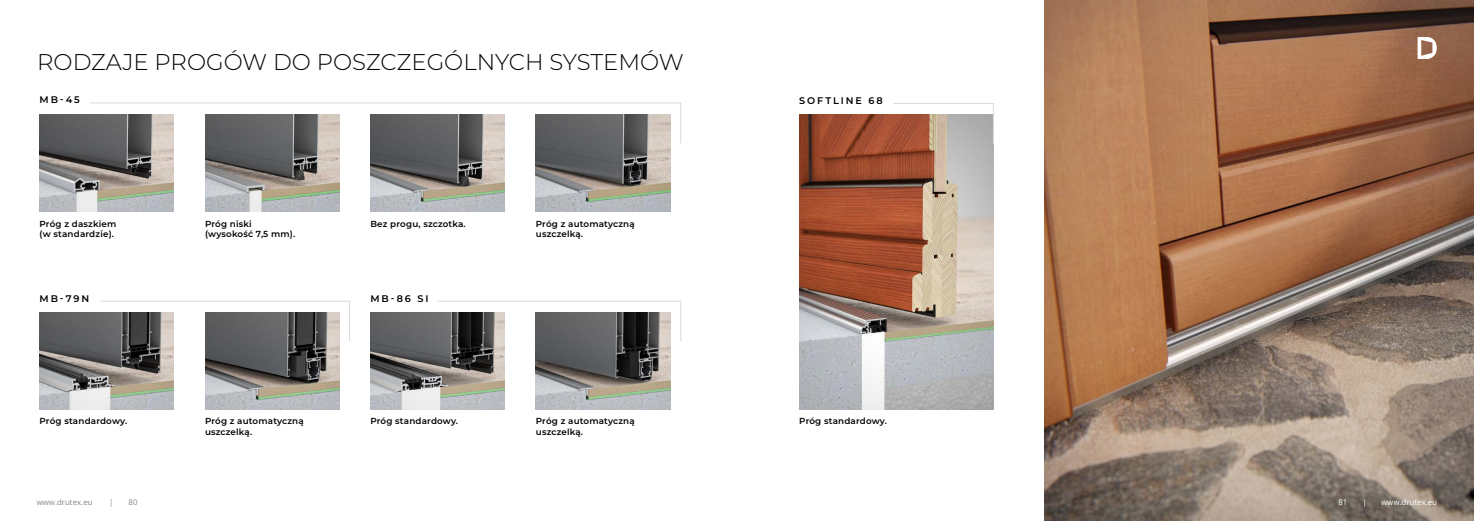
<style>
.page{position:relative;width:1474px;height:521px;background:#fff}
.page>*{position:absolute;margin:0;border:0;box-sizing:border-box;transform-origin:0 0}
.t1{font:300 22.75px "Montserrat";color:#000}
.t2{font:600 9.62px "Montserrat";letter-spacing:.2em;color:#000}
.t3{font:600 8.75px/10.5px "Montserrat";letter-spacing:.02em;color:#000}
.t4{font:7.88px "Open Sans";color:#878787}
.t5{font:7.88px "Open Sans";color:#fff}
</style>
<div class="page">
<div style="left:39px;top:114px;width:136px;height:98px;background:#000;opacity:.15"></div>
<div style="left:39px;top:312px;width:136px;height:98px;background:#000;opacity:.15"></div>
<div style="left:370px;top:312px;width:135px;height:98px;background:#000;opacity:.15"></div>
<div style="left:204px;top:312px;width:136px;height:98px;background:#000;opacity:.15"></div>
<div style="left:535px;top:312px;width:136px;height:98px;background:#000;opacity:.15"></div>
<div style="left:370px;top:114px;width:135px;height:98px;background:#000;opacity:.15"></div>
<div style="left:204px;top:114px;width:136px;height:98px;background:#000;opacity:.15"></div>
<div style="left:535px;top:114px;width:136px;height:98px;background:#000;opacity:.15"></div>
<svg style="left:88px;top:102px;width:593px;height:42px"></svg>
<svg style="left:437px;top:300px;width:244px;height:42px"></svg>
<svg style="left:99px;top:300px;width:251px;height:42px"></svg>
<div style="left:1044px;top:0;width:429px;height:521px;background:#000;opacity:.15"></div>
<div style="left:798px;top:114px;width:196px;height:296px;background:#000;opacity:.15"></div>
<svg style="left:892px;top:103px;width:102px;height:42px"></svg>
<svg style="left:1417px;top:37px;width:19px;height:22px"></svg>
<h1 class="t1" style="left:37px;top:47px;width:648px">RODZAJE PROGÓW DO POSZCZEGÓLNYCH SYSTEMÓW</h1>
<p class="t2" style="left:40px;top:93px;width:42px">MB-45</p>
<p class="t3" style="left:40px;top:218px;width:78px">Próg z daszkiem (w standardzie).</p>
<p class="t3" style="left:205px;top:218px;width:48px">Próg niski</p>
<p class="t3" style="left:370px;top:218px;width:97px">Bez progu, szczotka.</p>
<p class="t3" style="left:205px;top:229px;width:92px">(wysokość 7,5 mm).</p>
<p class="t3" style="left:536px;top:218px;width:100px">Próg z automatyczną uszczelką.</p>
<p class="t2" style="left:40px;top:291px;width:51px">MB-79N</p>
<p class="t2" style="left:370px;top:291px;width:59px">MB-86 SI</p>
<p class="t3" style="left:40px;top:415px;width:89px">Próg standardowy.</p>
<p class="t3" style="left:205px;top:415px;width:100px">Próg z automatyczną</p>
<p class="t3" style="left:370px;top:415px;width:89px">Próg standardowy.</p>
<p class="t3" style="left:205px;top:426px;width:49px">uszczelką.</p>
<p class="t3" style="left:536px;top:415px;width:100px">Próg z automatyczną uszczelką.</p>
<p class="t2" style="left:799px;top:94px;width:85px">SOFTLINE 68</p>
<p class="t3" style="left:799px;top:415px;width:89px">Próg standardowy.</p>
<p class="t4" style="left:37px;top:497px;width:57px">www.drutex.eu</p>
<p class="t4" style="left:109px;top:497px;width:6px">|</p>
<p class="t4" style="left:129px;top:497px;width:11px">80</p>
<p class="t5" style="left:1338px;top:497px;width:11px">81</p>
<p class="t5" style="left:1362px;top:497px;width:6px">|</p>
<p class="t5" style="left:1381px;top:497px;width:57px">www.drutex.eu</p>
</div>
